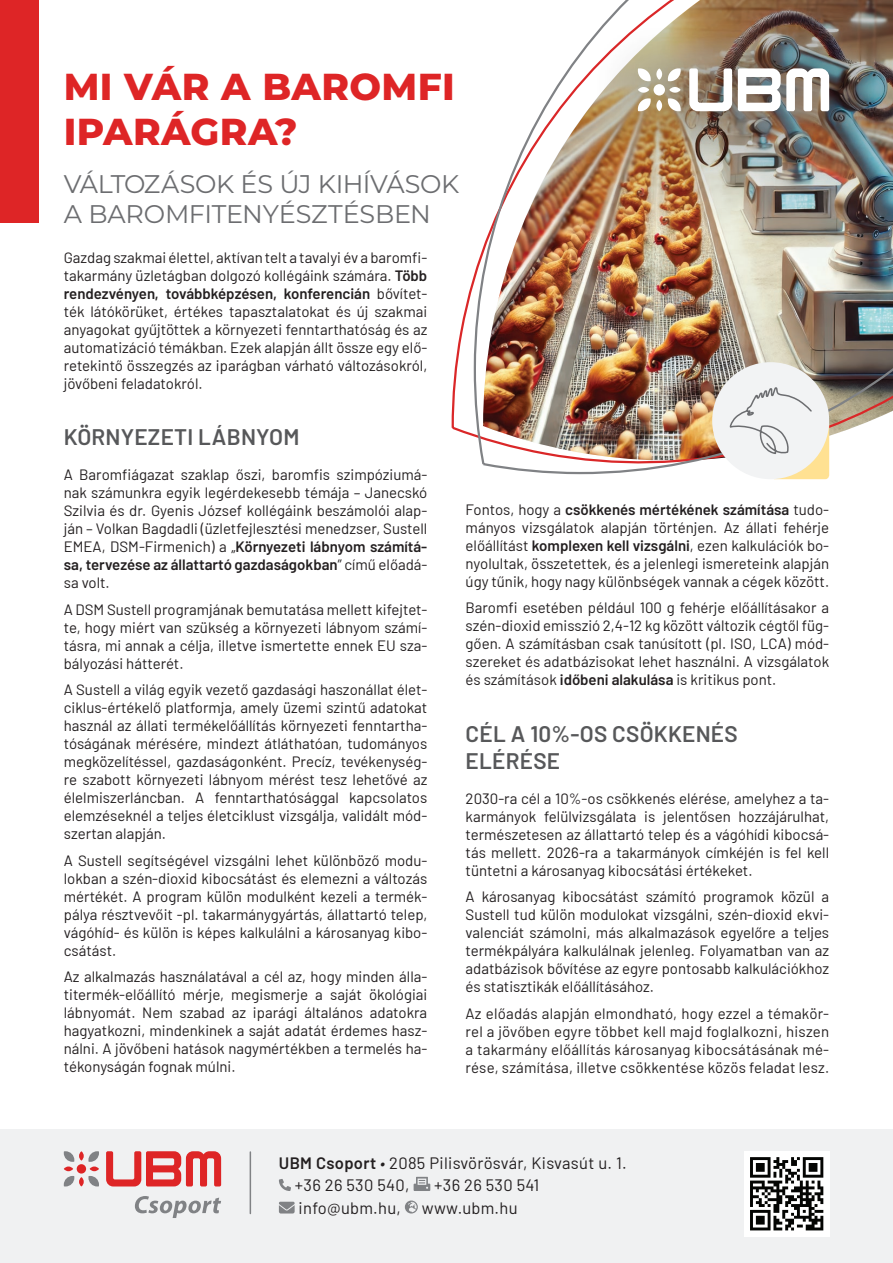
<style>
.page{position:relative;width:893px;height:1263px;background:#fff}
.page>*{position:absolute;margin:0;border:0;box-sizing:border-box;transform-origin:0 0}
.t1{font:800 37.5px/45px "Montserrat";letter-spacing:.01em;color:#de2526}
.t2{font:25.5px/30.6px "Montserrat";letter-spacing:-.015em;color:#6c6d70}
.t3{font:600 22.5px/27px "Barlow";letter-spacing:.01em;color:#57585a}
.t4{font:16.5px/22.5px "Barlow";letter-spacing:.02em;color:#231f20}
.t5{font:15px/18px "Barlow";color:#231f20;text-align:justify}
.s1{font-weight:600}
.s2{font-style:italic}
</style>
<div class="page">
<img style="left:472px;top:170px;width:421px;height:310px">
<img style="left:513px;top:0;width:380px;height:229px">
<div style="left:0;top:1129px;width:893px;height:134px;background:#f0f1f2"></div>
<div style="left:744px;top:1151px;width:85px;height:85px;background:#fff"></div>
<svg style="left:750px;top:1157px;width:73px;height:73px"></svg>
<hr style="left:250px;top:1152px;width:1px;height:61px;background:#808285">
<svg style="left:279px;top:1179px;width:12px;height:12px"></svg>
<svg style="left:414px;top:1177px;width:16px;height:14px"></svg>
<svg style="left:279px;top:1202px;width:16px;height:11px"></svg>
<svg style="left:405px;top:1200px;width:13px;height:13px"></svg>
<svg style="left:106px;top:1151px;width:115px;height:35px"></svg>
<div style="left:77px;top:1164px;width:9px;height:9px;background:#de2526;border-radius:50%"></div>
<svg style="left:64px;top:1176px;width:10px;height:10px"></svg>
<svg style="left:88px;top:1176px;width:11px;height:10px"></svg>
<svg style="left:88px;top:1151px;width:11px;height:11px"></svg>
<svg style="left:64px;top:1151px;width:10px;height:11px"></svg>
<div style="left:64px;top:1166px;width:9px;height:5px;background:#de2526;border-radius:50%"></div>
<div style="left:90px;top:1166px;width:9px;height:5px;background:#de2526;border-radius:50%"></div>
<svg style="left:79px;top:1151px;width:5px;height:10px"></svg>
<div style="left:79px;top:1177px;width:5px;height:9px;background:#de2526;border-radius:50%"></div>
<svg style="left:135px;top:1196px;width:86px;height:22px"></svg>
<div style="left:593px;top:21px;width:283px;height:138px;background:#231f20;opacity:.75"></div>
<svg style="left:638px;top:68px;width:191px;height:43px"></svg>
<div style="left:0;top:0;width:38px;height:222px;background:#de2526"></div>
<div style="left:771px;top:421px;width:58px;height:58px;background:#ffe192;border-radius:4px"></div>
<div style="left:712px;top:362px;width:117px;height:117px;background:#f2f3f4;border-radius:50%"></div>
<svg style="left:729px;top:378px;width:84px;height:76px"></svg>
<h1 class="t1" style="left:64px;top:62px;width:393px">MI VÁR A BAROMFI<br>IPARÁGRA?</h1>
<h2 class="t2" style="left:64px;top:167px;width:397px">VÁLTOZÁSOK ÉS ÚJ KIHÍVÁSOK<br>A BAROMFITENYÉSZTÉSBEN</h2>
<p class="t5" style="left:64px;top:247px;width:365px">Gazdag szakmai élettel, aktívan telt a tavalyi év a baromfi&shy;takarmány üzletágban dolgozó kollégáink számára. <span class="s1">Több rendezvényen, továbbképzésen, konferencián</span> bővítet&shy;ték látókörüket, értékes tapasztalatokat és új szakmai anyagokat gyűjtöttek a környezeti fenntarthatóság és az automatizáció témákban. Ezek alapján állt össze egy elő&shy;retekintő összegzés az iparágban várható változásokról, jövőbeni feladatokról.</p>
<h3 class="t3" style="left:64px;top:422px;width:234px">Környezeti lábnyom</h3>
<p class="t5" style="left:64px;top:465px;width:365px">A Baromfiágazat szaklap őszi, baromfis szimpóziumá&shy;nak számunkra egyik legérdekesebb témája – Janecskó Szilvia és dr. Gyenis József kollégáink beszámolói alap&shy;ján – Volkan Bagdadli (üzletfejlesztési menedzser, Sustell EMEA, DSM-Firmenich) a „<span class="s1">Környezeti lábnyom számítá&shy;sa, tervezése az állattartó gazdaságokban</span>” című előadá&shy;sa volt.</p>
<p class="t5" style="left:64px;top:599px;width:365px">A DSM Sustell programjának bemutatása mellett kifejtet&shy;te, hogy miért van szükség a környezeti lábnyom számí&shy;tásra, mi annak a célja, illetve ismertette ennek EU sza&shy;bályozási hátterét.</p>
<p class="t5" style="left:64px;top:680px;width:365px">A Sustell a világ egyik vezető gazdasági haszonállat élet&shy;ciklus-értékelő platformja, amely üzemi szintű adatokat használ az állati termékelőállítás környezeti fenntartha&shy;tóságának mérésére, mindezt átláthatóan, tudományos megközelítéssel, gazdaságonként. Precíz, tevékenység&shy;re szabott környezeti lábnyom mérést tesz lehetővé az élelmiszerláncban. A fenntarthatósággal kapcsolatos elemzéseknél a teljes életciklust vizsgálja, validált mód&shy;szertan alapján.</p>
<p class="t5" style="left:64px;top:850px;width:365px">A Sustell segítségével vizsgálni lehet különböző modu&shy;lokban a szén-dioxid kibocsátást és elemezni a változás mértékét. A program külön modulként kezeli a termék&shy;pálya résztvevőit -pl. takarmánygyártás, állattartó telep, vágóhíd- és külön is képes kalkulálni a károsanyag kibo&shy;csátást.</p>
<p class="t5" style="left:64px;top:967px;width:365px">Az alkalmazás használatával a cél az, hogy minden álla&shy;titermék-előállító mérje, megismerje a saját ökológiai lábnyomát. Nem szabad az iparági általános adatokra hagyatkozni, mindenkinek a saját adatát érdemes hasz&shy;nálni. A jövőbeni hatások nagymértékben a termelés ha&shy;tékonyságán fognak múlni.</p>
<p class="t5" style="left:466px;top:499px;width:365px">Fontos, hogy a <span class="s1">csökkenés mértékének számítása</span> tudo&shy;mányos vizsgálatok alapján történjen. Az állati fehérje előállítást <span class="s1">komplexen kell vizsgálni</span>, ezen kalkulációk bo&shy;nyolultak, összetettek, és a jelenlegi ismereteink alapján úgy tűnik, hogy nagy különbségek vannak a cégek között.</p>
<p class="t5" style="left:466px;top:597px;width:365px">Baromfi esetében például 100 g fehérje előállításakor a szén-dioxid emisszió 2,4-12 kg között változik cégtől füg&shy;gően. A számításban csak tanúsított (pl. ISO, LCA) mód&shy;szereket és adatbázisokat lehet használni. A vizsgálatok és számítások <span class="s1">időbeni alakulása</span> is kritikus pont.</p>
<h3 class="t3" style="left:466px;top:718px;width:274px">cél a 10%-os csökkenés elérése</h3>
<p class="t5" style="left:466px;top:788px;width:365px">2030-ra cél a 10%-os csökkenés elérése, amelyhez a ta&shy;karmányok felülvizsgálata is jelentősen hozzájárulhat, természetesen az állattartó telep és a vágóhídi kibocsá&shy;tás mellett. 2026-ra a takarmányok címkéjén is fel kell tüntetni a károsanyag kibocsátási értékeket.</p>
<p class="t5" style="left:466px;top:887px;width:365px">A károsanyag kibocsátást számító programok közül a Sustell tud külön modulokat vizsgálni, szén-dioxid ekvi&shy;valenciát számolni, más alkalmazások egyelőre a teljes termékpályára kalkulálnak jelenleg. Folyamatban van az adatbázisok bővítése az egyre pontosabb kalkulációkhoz és statisztikák előállításához.</p>
<p class="t5" style="left:466px;top:1003px;width:365px">Az előadás alapján elmondható, hogy ezzel a témakör&shy;rel a jövőben egyre többet kell majd foglalkozni, hiszen a takarmány előállítás károsanyag kibocsátásának mé&shy;rése, számítása, illetve csökkentése közös feladat lesz.</p>
<p class="t4" style="left:295px;top:1150px;width:333px;text-indent:-16px"><span class="s1">UBM Csoport</span> <span class="s2">•</span> 2085 Pilisvörösvár, Kisvasút u. 1. +36 26 530 540,</p>
<p class="t4" style="left:434px;top:1172px;width:106px">+36 26 530 541</p>
<p class="t4" style="left:299px;top:1195px;width:104px">info@ubm.hu,</p>
<p class="t4" style="left:422px;top:1195px;width:97px">www.ubm.hu</p>
</div>
